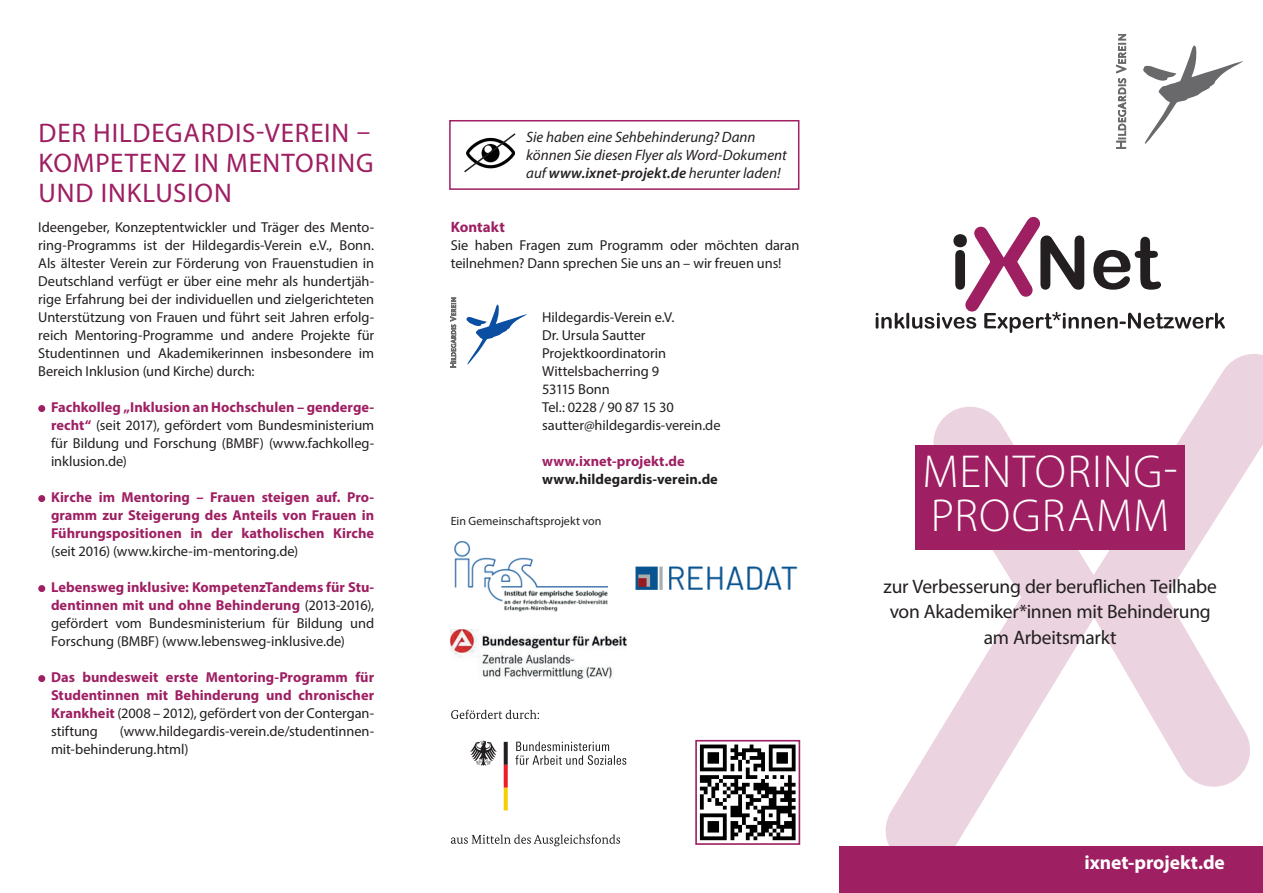
<style>
.page{position:relative;width:1263px;height:893px;background:#fff}
.page>*{position:absolute;margin:0;border:0;box-sizing:border-box;transform-origin:0 0}
.t1{font:300 46.5px/43.8px "Myriad Pro";letter-spacing:.025em;color:#fff}
.t2{font:27px/30px "Myriad Pro";letter-spacing:.03em;color:#9e1f62}
.t3{font:19.5px/25.5px "Myriad Pro";letter-spacing:-.01em;color:#231f20;text-align:center}
.t4{font:700 19.5px "Myriad Pro";letter-spacing:-.005em;color:#fff}
.t5{font:italic 15px/18px "Myriad Pro";color:#231f20}
.t6{font:700 15px "Myriad Pro";letter-spacing:.005em;color:#9e1f62}
.t7{font:14.4px/18px "Myriad Pro";letter-spacing:-.005em;color:#231f20;text-align:justify}
.t8{font:700 14.4px/18px "Myriad Pro";color:#9e1f62;text-align:justify}
.t9{font:700 14.4px "Myriad Pro";color:#231f20}
.t10{font:12px "Myriad Pro";letter-spacing:.005em;color:#231f20}
.s1{font-weight:700;color:#9e1f62}
.s2{font-weight:400;color:#231f20}
.s3{font-weight:600}
</style>
<div class="page">
<svg style="left:885px;top:354px;width:378px;height:492px"></svg>
<svg style="left:1143px;top:46px;width:100px;height:98px"></svg>
<svg style="left:1116px;top:34px;width:11px;height:115px"></svg>
<svg style="left:451px;top:298px;width:76px;height:69px"></svg>
<div style="left:840px;top:846px;width:423px;height:47px;background:#9e1f62"></div>
<svg style="left:876px;top:217px;width:349px;height:116px"></svg>
<div style="left:915px;top:445px;width:270px;height:105px;background:#9e1f62"></div>
<div style="left:38px;top:405px;width:7px;height:7px;background:#9e1f62;border-radius:50%"></div>
<div style="left:38px;top:495px;width:7px;height:7px;background:#9e1f62;border-radius:50%"></div>
<div style="left:38px;top:585px;width:7px;height:7px;background:#9e1f62;border-radius:50%"></div>
<div style="left:38px;top:675px;width:7px;height:7px;background:#9e1f62;border-radius:50%"></div>
<img style="left:454px;top:541px;width:153px;height:71px">
<img style="left:635px;top:566px;width:163px;height:23px">
<img style="left:451px;top:629px;width:175px;height:50px">
<svg style="left:470px;top:741px;width:27px;height:25px"></svg>
<svg style="left:504px;top:742px;width:4px;height:68px"></svg>
<svg style="left:515px;top:742px;width:111px;height:23px"></svg>
<svg style="left:451px;top:710px;width:88px;height:9px"></svg>
<svg style="left:451px;top:834px;width:169px;height:12px"></svg>
<div style="left:696px;top:741px;width:103px;height:103px;background:linear-gradient(to right,#fff,#fff)"></div>
<svg style="left:700px;top:744px;width:95px;height:96px"></svg>
<div style="left:695px;top:740px;width:105px;height:105px;border:2px solid #9e1f62"></div>
<div style="left:449px;top:120px;width:350px;height:70px;border:2px solid #9e1f62"></div>
<svg style="left:464px;top:133px;width:52px;height:40px"></svg>
<h2 class="t2" style="left:39px;top:118px;width:337px">DER HILDEGARDIS-VEREIN –<br>KOMPETENZ IN MENTORING<br>UND INKLUSION</h2>
<p class="t7" style="left:38px;top:218px;width:337px">Ideengeber, Konzeptentwickler und Träger des Mento&shy;ring-Programms ist der Hildegardis-Verein e.V., Bonn.<br>Als ältester Verein zur Förderung von Frauenstudien in Deutschland verfügt er über eine mehr als hundertjäh&shy;rige Erfahrung bei der individuellen und zielgerichteten Unterstützung von Frauen und führt seit Jahren erfolg&shy;reich Mentoring-Programme und andere Projekte für Studentinnen und Akademikerinnen insbesondere im Bereich Inklusion (und Kirche) durch:</p>
<p class="t7" style="left:51px;top:398px;width:325px"><span class="s1">Fachkolleg „Inklusion an Hochschulen – genderge&shy;recht“</span> (seit 2017), gefördert vom Bundesministerium für Bildung und Forschung (BMBF) (www.fachkolleg&shy;inklusion.de)</p>
<p class="t8" style="left:51px;top:488px;width:325px">Kirche im Mentoring – Frauen steigen auf. Pro&shy;gramm zur Steigerung des Anteils von Frauen in Führungspositionen in der katholischen Kirche</p>
<p class="t7" style="left:51px;top:542px;width:249px">(seit 2016) (www.kirche-im-mentoring.de)</p>
<p class="t7" style="left:51px;top:578px;width:325px"><span class="s1">Lebensweg inklusive: KompetenzTandems für Stu&shy;dentinnen mit und ohne Behinderung</span> (2013-2016), gefördert vom Bundesministerium für Bildung und Forschung (BMBF) (www.lebensweg-inklusive.de)</p>
<p class="t8" style="left:51px;top:668px;width:325px">Das bundesweit erste Mentoring-Programm für Studentinnen mit Behinderung und chronischer Krankheit <span class="s2">(2008 – 2012), gefördert von der Contergan&shy;stiftung</span></p>
<p class="t7" style="left:51px;top:722px;width:325px;text-indent:69px">(www.hildegardis-verein.de/studentinnen&shy;mit-behinderung.html)</p>
<p class="t5" style="left:526px;top:128px;width:262px">Sie haben eine Sehbehinderung? Dann können Sie diesen Flyer als Word-Dokument auf <span class="s3">www.ixnet-projekt.de</span> herunter laden!</p>
<p class="t6" style="left:451px;top:217px;width:56px">Kontakt</p>
<p class="t7" style="left:451px;top:236px;width:350px">Sie haben Fragen zum Programm oder möchten daran teilnehmen? Dann sprechen Sie uns an – wir freuen uns!</p>
<p class="t7" style="left:542px;top:308px;width:180px;text-align:left">Hildegardis-Verein e.V.<br>Dr. Ursula Sautter<br>Projektkoordinatorin<br>Wittelsbacherring 9<br>53115 Bonn<br>Tel.: 0228 / 90 87 15 30 sautter@hildegardis-verein.de</p>
<p class="t8" style="left:542px;top:452px;width:144px">www.ixnet-projekt.de</p>
<p class="t9" style="left:542px;top:470px;width:177px">www.hildegardis-verein.de</p>
<p class="t10" style="left:451px;top:513px;width:152px">Ein Gemeinschaftsprojekt von</p>
<h1 class="t1" style="left:922px;top:449px;width:257px">MENTORING-<br>PROGRAMM</h1>
<h3 class="t3" style="left:883px;top:573px;width:335px">zur Verbesserung der beruflichen Teilhabe von Akademiker*innen mit Behinderung am Arbeitsmarkt</h3>
<h3 class="t4" style="left:1084px;top:850px;width:142px">ixnet-projekt.de</h3>
</div>
